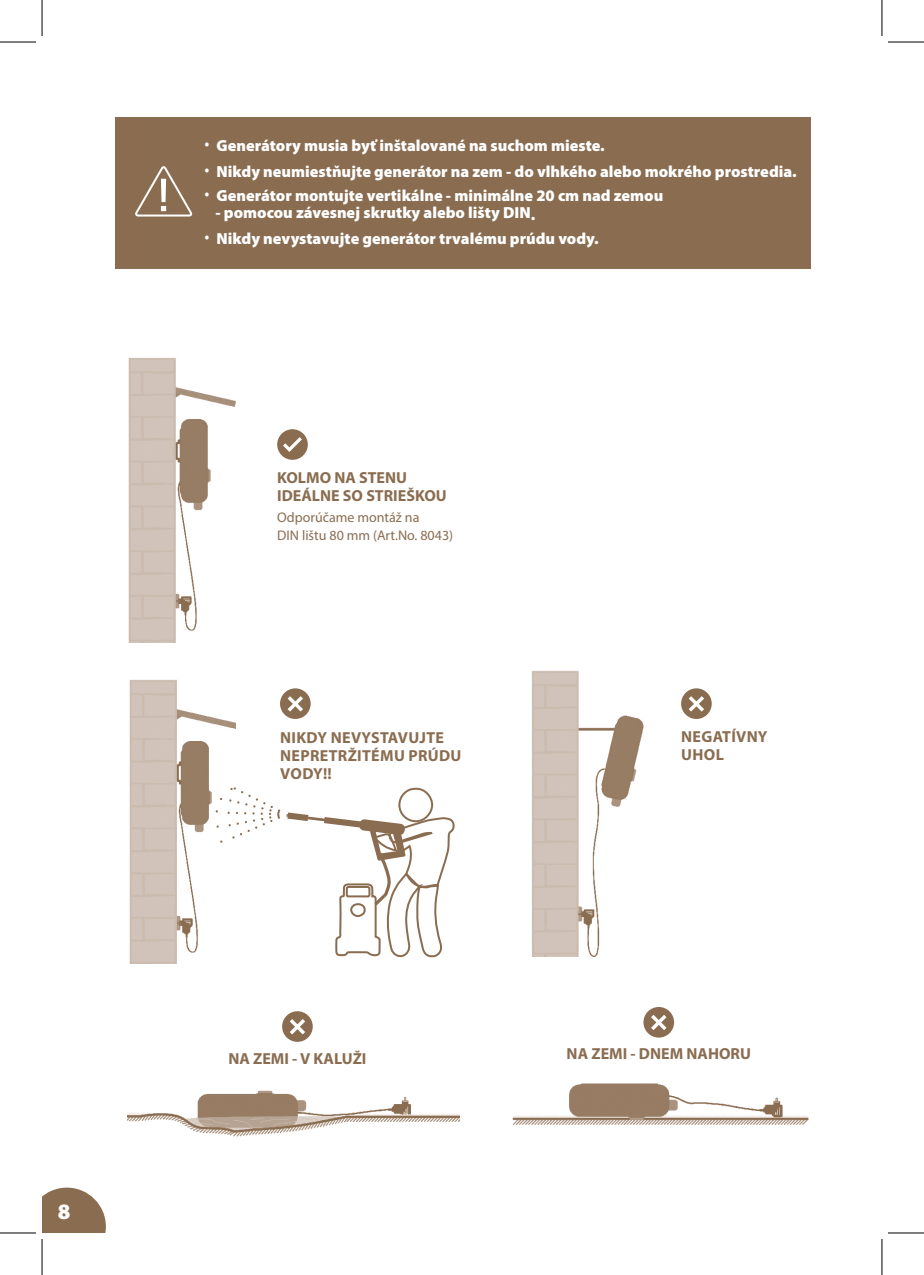
<style>
.page{position:relative;width:924px;height:1275px;background:#fff}
.page>*{position:absolute;margin:0;border:0;box-sizing:border-box;transform-origin:0 0}
.t1{font:900 22px "Myriad Pro";color:#fff}
.t2{font:900 16px "Myriad Pro";color:#fff}
.t3{font:700 16px "Myriad Pro";color:#8a6d51}
.t4{font:700 16px/18px "Myriad Pro";letter-spacing:.02em;color:#8a6d51}
.t5{font:14px "Myriad Pro";color:#8a6d51}
.s1{font-family:"Roboto";font-weight:400;font-size:17px}
</style>
<div class="page">
<svg style="left:42px;top:1187px;width:64px;height:46px;background:#9b836b"></svg>
<div style="left:115px;top:117px;width:695px;height:152px;background:#8a6d51"></div>
<svg style="left:135px;top:166px;width:58px;height:51px"></svg>
<img style="left:532px;top:670px;width:112px;height:286px">
<img style="left:127px;top:1090px;width:332px;height:47px">
<img style="left:512px;top:1083px;width:297px;height:42px">
<div style="left:643px;top:1007px;width:30px;height:30px;background:#8a6d51;border-radius:50%"></div>
<svg style="left:651px;top:1015px;width:15px;height:15px"></svg>
<div style="left:282px;top:1011px;width:30px;height:30px;background:#8a6d51;border-radius:50%"></div>
<div style="left:680px;top:688px;width:31px;height:31px;background:#8a6d51;border-radius:50%"></div>
<svg style="left:688px;top:696px;width:15px;height:15px"></svg>
<img style="left:129px;top:679px;width:106px;height:285px">
<div style="left:280px;top:688px;width:30px;height:31px;background:#8a6d51;border-radius:50%"></div>
<svg style="left:286px;top:696px;width:169px;height:346px"></svg>
<svg style="left:215px;top:787px;width:65px;height:55px"></svg>
<img style="left:128px;top:357px;width:108px;height:285px">
<div style="left:277px;top:429px;width:31px;height:31px;background:#8a6d51;border-radius:50%"></div>
<svg style="left:283px;top:437px;width:19px;height:15px"></svg>
<hr style="left:0;top:42px;width:36px;height:1px;background:#000">
<hr style="left:887px;top:42px;width:36px;height:1px;background:#000">
<hr style="left:0;top:1232px;width:36px;height:1px;background:#000">
<hr style="left:887px;top:1232px;width:36px;height:1px;background:#000">
<hr style="left:42px;top:0;width:1px;height:36px;background:#000">
<hr style="left:42px;top:1239px;width:1px;height:36px;background:#000">
<hr style="left:881px;top:0;width:1px;height:36px;background:#000">
<hr style="left:881px;top:1239px;width:1px;height:36px;background:#000">
<h1 class="t1" style="left:58px;top:1198px;width:14px">8</h1>
<p class="t2" style="left:204px;top:137px;width:402px"><span class="s1">•</span> Generátory musia byť inštalované na suchom mieste.</p>
<p class="t2" style="left:204px;top:162px;width:594px"><span class="s1">•</span> Nikdy neumiestňujte generátor na zem - do vlhkého alebo mokrého prostredia.</p>
<p class="t2" style="left:204px;top:186px;width:460px"><span class="s1">•</span> Generátor montujte vertikálne - minimálne 20 cm nad zemou</p>
<p class="t2" style="left:215px;top:203px;width:321px">- pomocou závesnej skrutky alebo lišty DIN.</p>
<p class="t2" style="left:204px;top:229px;width:396px"><span class="s1">•</span> Nikdy nevystavujte generátor trvalému prúdu vody.</p>
<p class="t3" style="left:277px;top:467px;width:131px">KOLMO NA STENU</p>
<p class="t3" style="left:277px;top:485px;width:171px">IDEÁLNE SO STRIEŠKOU</p>
<p class="t5" style="left:277px;top:509px;width:144px">Odporúčame montáž na</p>
<p class="t5" style="left:277px;top:527px;width:177px">DIN lištu 80 mm (Art.No. 8043)</p>
<p class="t4" style="left:280px;top:728px;width:183px">NIKDY NEVYSTAVUJTE<br>NEPRETRŽITÉMU PRÚDU<br>VODY!!</p>
<p class="t4" style="left:681px;top:727px;width:88px">NEGATÍVNY</p>
<p class="t3" style="left:681px;top:744px;width:44px">UHOL</p>
<p class="t3" style="left:228px;top:1048px;width:139px">NA ZEMI - V KALUŽI</p>
<p class="t3" style="left:566px;top:1043px;width:186px">NA ZEMI - DNEM NAHORU</p>
</div>
